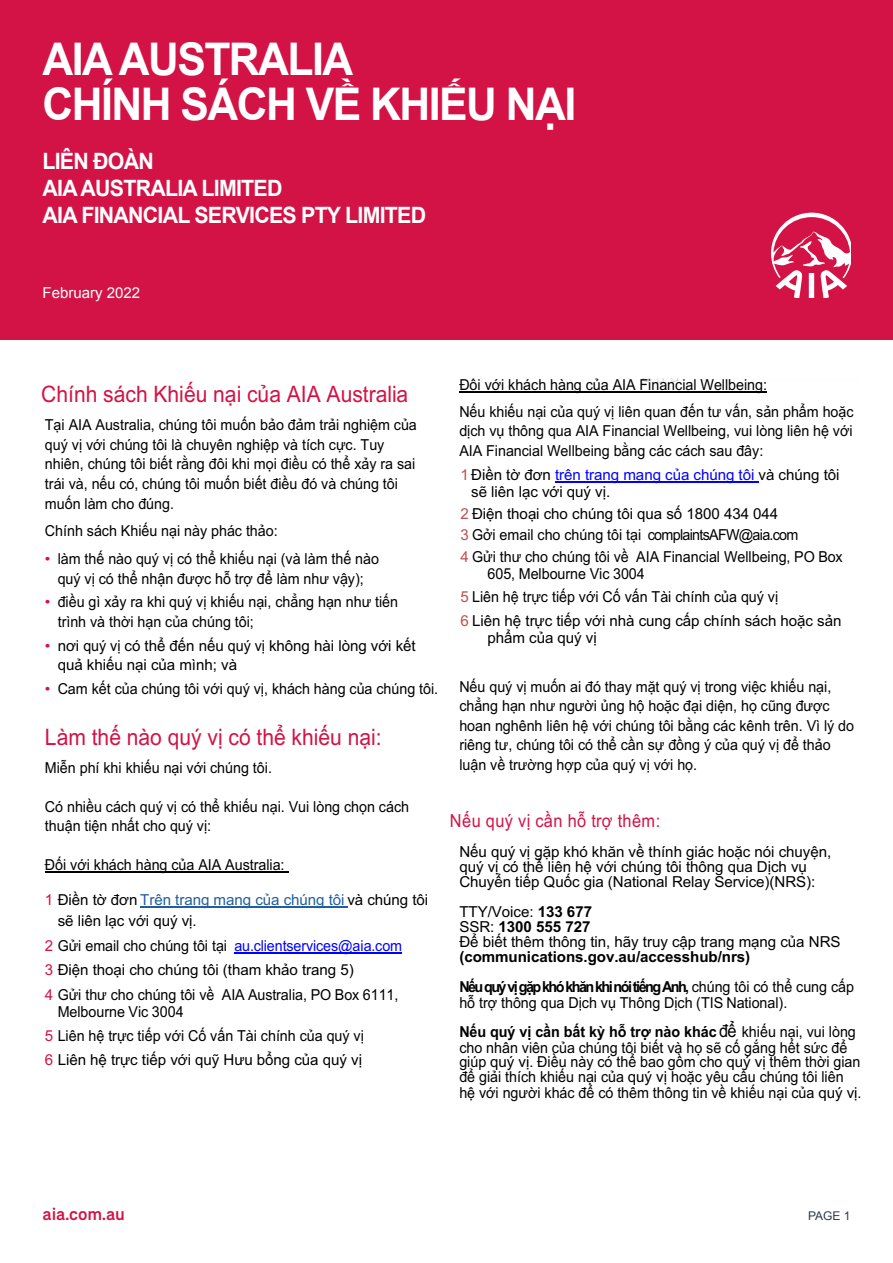
<style>
.page{position:relative;width:893px;height:1263px;background:#fff}
.page>*{position:absolute;margin:0;border:0;box-sizing:border-box;transform-origin:0 0}
.Page_heading{font:700 45px/45px "Arial";letter-spacing:-.035em;color:#fff;scale:.95 1}
.t1{font:22.65px "Arial";color:#d31245;scale:.93 1}
.Page_heading-2{font:700 22.5px/27px "Arial";letter-spacing:-.035em;color:#fff;scale:.95 1}
.t2{font:18px "Arial";letter-spacing:.025em;color:#d31245;scale:.91 1}
.t3{font:500 18px "AIA Everest";color:#d31245}
.t4{font:15.15px/19.5px "Arial";letter-spacing:-.005em;color:#000;scale:.95 1}
.t5{font:15.15px/15px "Arial";letter-spacing:-.005em;color:#000}
.t6{font:15px "Arial";color:#fff}
.t7{font:12px "Arial";color:#2c3a44}
.s1{color:#d31245}
.s2{color:#215e9e}
.s3{color:#00f}
.s4{color:#c0504d}
.s5{font-weight:700}
.s6{font-size:18px}
</style>
<div class="page">
<div style="left:0;top:0;width:893px;height:340px;background:#d31245"></div>
<img style="left:642px;top:378px;width:37px;height:4px">
<hr style="left:45px;top:872px;width:244px;height:1px;background:#000">
<hr style="left:140px;top:906px;width:207px;height:1px;background:#215e9e">
<hr style="left:234px;top:953px;width:168px;height:1px;background:#00f">
<hr style="left:459px;top:392px;width:308px;height:1px;background:#000">
<hr style="left:555px;top:481px;width:203px;height:1px;background:#00f">
<svg style="left:771px;top:213px;width:79px;height:85px"></svg>
<p class="Page_heading" style="left:43px;top:39px;width:563px">AIA AUSTRALIA<br>CHÍNH SÁCH VỀ KHIẾU NẠI</p>
<p class="Page_heading-2" style="left:43px;top:148px;width:405px">LIÊN ĐOÀN<br>AIA AUSTRALIA LIMITED<br>AIA FINANCIAL SERVICES PTY LIMITED</p>
<p class="t6" style="left:43px;top:283px;width:99px">February 2022</p>
<p class="t1" style="left:41px;top:379px;width:396px">Chính sách Khiếu nại của AIA Australia</p>
<p class="t4" style="left:45px;top:415px;width:393px">Tại AIA Australia, chúng tôi muốn bảo đảm trải nghiệm của quý vị với chúng tôi là chuyên nghiệp và tích cực. Tuy nhiên, chúng tôi biết rằng đôi khi mọi điều có thể xảy ra sai trái và, nếu có, chúng tôi muốn biết điều đó và chúng tôi muốn làm cho đúng.</p>
<p class="t4" style="left:45px;top:521px;width:246px">Chính sách Khiếu nại này phác thảo:</p>
<p class="t4" style="left:45px;top:549px;width:353px;text-align:center"><span class="s1">•</span> làm thế nào quý vị có thể khiếu nại (và làm thế nào quý vị có thể nhận được hỗ trợ để làm như vậy);</p>
<p class="t4" style="left:58px;top:592px;width:360px;text-indent:-13px"><span class="s1">•</span> điều gì xảy ra khi quý vị khiếu nại, chẳng hạn như tiến trình và thời hạn của chúng tôi;</p>
<p class="t5" style="left:58px;top:635px;width:360px;line-height:19.5px;text-indent:-13px"><span class="s1">•</span> nơi quý vị có thể đến nếu quý vị không hài lòng với kết quả khiếu nại của mình; và</p>
<p class="t4" style="left:45px;top:679px;width:416px"><span class="s1">•</span> Cam kết của chúng tôi với quý vị, khách hàng của chúng tôi.</p>
<p class="t1" style="left:45px;top:721px;width:363px">Làm thế nào quý vị có thể khiếu nại:</p>
<p class="t4" style="left:45px;top:758px;width:240px">Miễn phí khi khiếu nại với chúng tôi.</p>
<p class="t4" style="left:45px;top:797px;width:385px">Có nhiều cách quý vị có thể khiếu nại. Vui lòng chọn cách thuận tiện nhất cho quý vị:</p>
<p class="t4" style="left:45px;top:855px;width:254px">Đối với khách hàng của AIA Australia:</p>
<p class="t5" style="left:58px;top:889px;width:372px;line-height:20.9px;text-indent:-13px"><span class="s1">1</span> Điền tờ đơn <span class="s2">Trên trang mạng của chúng tôi</span> và chúng tôi sẽ liên lạc với quý vị.</p>
<p class="t4" style="left:45px;top:934px;width:378px;line-height:23.7px"><span class="s1">2</span> Gửi email cho chúng tôi tại <span class="s3">au.clientservices@aia.com<br></span><span class="s1">3</span> Điện thoại cho chúng tôi (tham khảo trang 5)</p>
<p class="t4" style="left:58px;top:986px;width:360px;line-height:17px;text-indent:-13px"><span class="s1">4</span> Gửi thư cho chúng tôi về AIA Australia, PO Box 6111,<br>Melbourne Vic 3004</p>
<p class="t4" style="left:45px;top:1024px;width:337px;line-height:23.7px"><span class="s1">5</span> Liên hệ trực tiếp với Cố vấn Tài chính của quý vị<br><span class="s1">6</span> Liên hệ trực tiếp với quỹ Hưu bổng của quý vị</p>
<p class="t4" style="left:459px;top:372px;width:416px;line-height:26.5px">Đối với khách hàng của AIA Financial Wellbeing:<br>Nếu khiếu nại của quý vị liên quan đến tư vấn, sản phẩm hoặc</p>
<p class="t4" style="left:459px;top:421px;width:415px">dịch vụ thông qua AIA Financial Wellbeing, vui lòng liên hệ với<br>AIA Financial Wellbeing bằng các cách sau đây:</p>
<p class="t5" style="left:471px;top:466px;width:370px;line-height:17.2px;text-indent:-11px"><span class="s4">1</span> Điền tờ đơn <span class="s3">trên trang mạng của chúng tôi</span> và chúng tôi sẽ liên lạc với quý vị.</p>
<p class="t5" style="left:461px;top:502px;width:384px;line-height:21.6px"><span class="s4">2</span> Điện thoại cho chúng tôi qua số 1800 434 044<br><span class="s4">3</span> Gởi email cho chúng tôi tại complaintsAFW@aia.com<br><span class="s4">4</span> Gửi thư cho chúng tôi về AIA Financial Wellbeing, PO Box</p>
<p class="t4" style="left:461px;top:561px;width:402px;line-height:23.7px;text-indent:27px">605, Melbourne Vic 3004<br><span class="s4">5</span> Liên hệ trực tiếp với Cố vấn Tài chính của quý vị<br><span class="s4">6</span> Liên hệ trực tiếp với nhà cung cấp chính sách hoặc sản</p>
<p class="t5" style="left:488px;top:630px;width:111px">phẩm của quý vị</p>
<p class="t4" style="left:459px;top:676px;width:417px">Nếu quý vị muốn ai đó thay mặt quý vị trong việc khiếu nại, chẳng hạn như người ủng hộ hoặc đại diện, họ cũng được hoan nghênh liên hệ với chúng tôi bằng các kênh trên. Vì lý do riêng tư, chúng tôi có thể cần sự đồng ý của quý vị để thảo luận về trường hợp của quý vị với họ.</p>
<p class="t2" style="left:450px;top:809px;width:233px">Nếu quý vị cần hỗ trợ thêm:</p>
<p class="t5" style="left:459px;top:844px;width:373px">Nếu quý vị gặp khó khăn về thính giác hoặc nói chuyện, quý vị có thể liên hệ với chúng tôi thông qua Dịch vụ<br>Chuyển tiếp Quốc gia (National Relay Service)(NRS):</p>
<p class="t5" style="left:459px;top:904px;width:383px">TTY/Voice: <span class="s5">133 677<br></span>SSR: <span class="s5">1300 555 727<br></span>Để biết thêm thông tin, hãy truy cập trang mạng của NRS <span class="s5">(communications.gov.au/accesshub/nrs)</span></p>
<p class="t4" style="left:459px;top:979px;width:417px;line-height:15.1px"><span class="s5">Nếu quý vị gặp khó khăn khi nói tiếng Anh,</span> chúng tôi có thể cung cấp hỗ trợ thông qua Dịch vụ Thông Dịch (TIS National).</p>
<p class="t4" style="left:459px;top:1024px;width:425px;line-height:15px"><span class="s5">Nếu quý vị cần bất kỳ hỗ trợ nào khác</span> <span class="s6">để</span> khiếu nại, vui lòng cho nhân viên của chúng tôi biết và họ sẽ cố gắng hết sức để giúp quý vị. Điều này có thể bao gồm cho quý vị thêm thời gian để giải thích khiếu nại của quý vị hoặc yêu cầu chúng tôi liên hệ với người khác để có thêm thông tin về khiếu nại của quý vị.</p>
<p class="t3" style="left:43px;top:1204px;width:84px">aia.com.au</p>
<p class="t7" style="left:808px;top:1208px;width:44px">PAGE 1</p>
</div>
